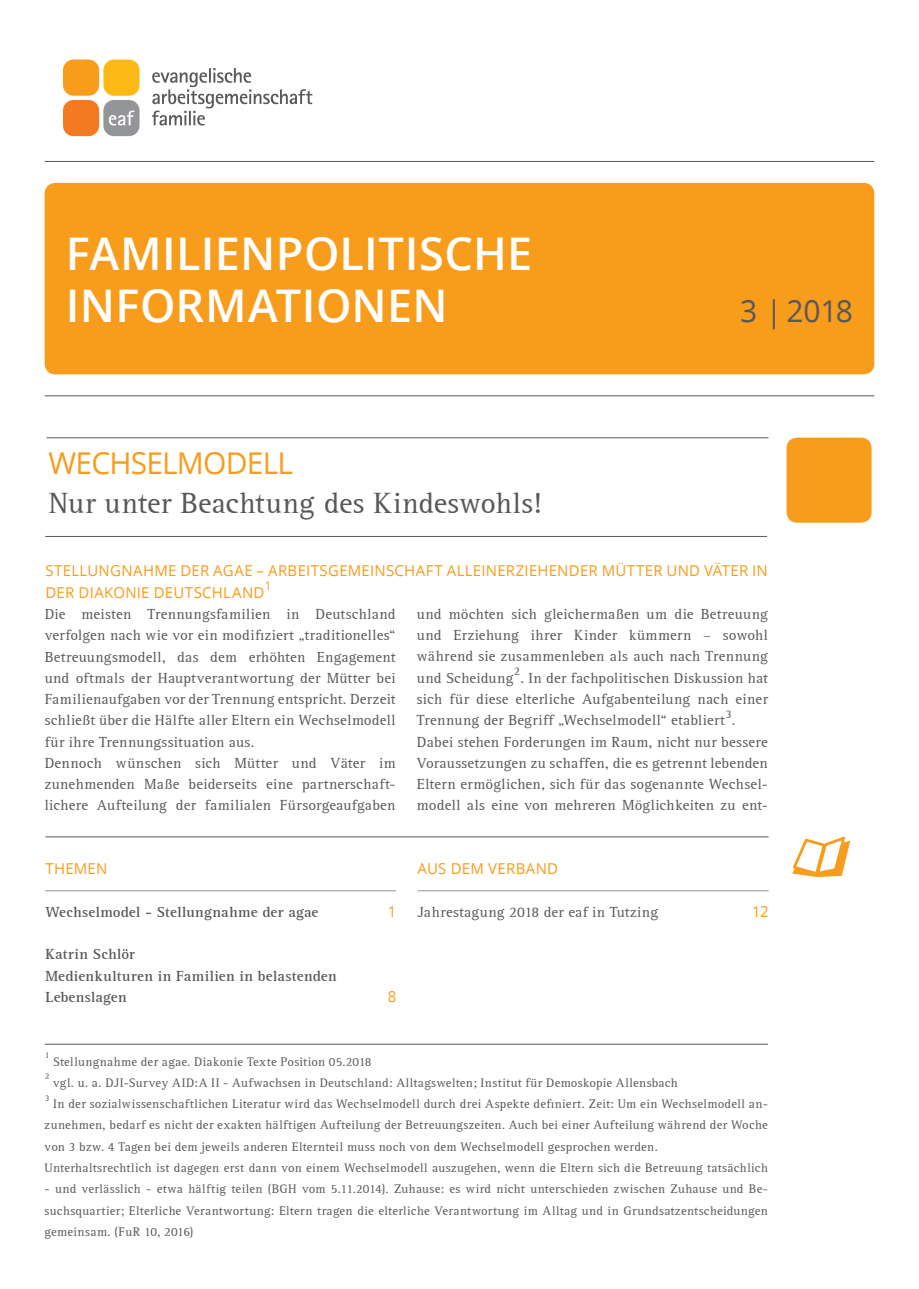
<style>
.page{position:relative;width:919px;height:1289px;background:#fff}
.page>*{position:absolute;margin:0;border:0;box-sizing:border-box;transform-origin:0 0}
.t1{font:600 45px/52.5px "Open Sans";letter-spacing:.01em;color:#fff}
.t2{font:30px "Rotis Serif";letter-spacing:.005em;color:#57585a}
.t3{font:30px "Open Sans";letter-spacing:-.025em;color:#f89c1c}
.t4{font:30px "Open Sans";color:#57585a}
.t5{font:15px/21.3px "Rotis Serif";letter-spacing:.02em;color:#57585a}
.t6{font:15px "Open Sans";letter-spacing:.015em;color:#f89c1c}
.t7{font:700 15px/21.3px "Rotis Serif";letter-spacing:.02em;color:#57585a}
.t8{font:12.75px/21.3px "Rotis Serif";letter-spacing:.03em;color:#57585a}
.t9{font:12px "Rotis Serif";color:#57585a}
.t10{font:12px "Open Sans";color:#f89c1c}
.t11{font:9px "Rotis Serif";color:#57585a}
</style>
<div class="page">
<hr style="left:45px;top:395px;width:829px;height:1px;background:#57585a">
<hr style="left:45px;top:161px;width:829px;height:1px;background:#57585a">
<div style="left:45px;top:183px;width:829px;height:191px;background:#f89c1c;border-radius:11px"></div>
<svg style="left:792px;top:836px;width:58px;height:41px"></svg>
<hr style="left:45px;top:890px;width:351px;height:1px;background:#939598">
<hr style="left:417px;top:890px;width:351px;height:1px;background:#939598">
<div style="left:786px;top:437px;width:85px;height:85px;background:#f89c1c;border-radius:11px"></div>
<hr style="left:47px;top:437px;width:721px;height:1px;background:#57585a">
<hr style="left:45px;top:536px;width:722px;height:1px;background:#57585a">
<hr style="left:45px;top:1043px;width:722px;height:1px;background:#57585a">
<hr style="left:45px;top:836px;width:723px;height:1px;background:#57585a">
<svg style="left:152px;top:68px;width:160px;height:57px"></svg>
<svg style="left:63px;top:59px;width:77px;height:78px"></svg>
<h1 class="t1" style="left:66px;top:228px;width:467px">FAMILIENPOLITISCHE<br>INFORMATIONEN</h1>
<h2 class="t3" style="left:48px;top:447px;width:246px">WECHSELMODELL</h2>
<h2 class="t2" style="left:48px;top:485px;width:494px">Nur unter Beachtung des Kindeswohls!</h2>
<h2 class="t4" style="left:740px;top:295px;width:114px">3 | 2018</h2>
<p class="t6" style="left:45px;top:563px;width:88px">STELLUNGNAHME</p>
<p class="t6" style="left:180px;top:563px;width:170px">DER AGAE – ARBEITSGEME</p>
<p class="t6" style="left:370px;top:563px;width:169px">INSCHAFT ALLEINERZIEHEN</p>
<p class="t6" style="left:568px;top:563px;width:198px">DER MÜTTER UN D VÄTER IN</p>
<p class="t6" style="left:45px;top:584px;width:220px">DER DIAKON IE DEUTSCH LAN D</p>
<p class="t10" style="left:265px;top:579px;width:8px">1</p>
<p class="t5" style="left:45px;top:603px;width:352px">Die meisten Trennungsfamilien in Deutschland verfolgen nach wie vor ein modifiziert „traditionelles“ Betreuungsmodell, das dem erhöhten Engagement und oftmals der Hauptverantwortung der Mütter bei Familienaufgaben vor der Trennung entspricht. Derzeit schließt über die Hälfte aller Eltern ein Wechselmodell für ihre Trennungssituation aus.<br>Dennoch wünschen sich Mütter und Väter im zunehmenden Maße beiderseits eine partnerschaft&shy;lichere Aufteilung der familialen Fürsorgeaufgaben</p>
<p class="t5" style="left:417px;top:603px;width:352px;text-align:justify">und möchten sich gleichermaßen um die Betreuung und Erziehung ihrer Kinder kümmern – sowohl während sie zusammenleben als auch nach Trennung und Scheidung</p>
<p class="t9" style="left:513px;top:664px;width:8px">2</p>
<p class="t5" style="left:417px;top:667px;width:352px;text-align:justify;text-indent:103px">. In der fachpolitischen Diskussion hat sich für diese elterliche Aufgabenteilung nach einer Trennung der Begriff „Wechselmodell“ etabliert</p>
<p class="t9" style="left:725px;top:707px;width:8px">3</p>
<p class="t5" style="left:417px;top:710px;width:352px;text-indent:315px">.<br>Dabei stehen Forderungen im Raum, nicht nur bessere Voraussetzungen zu schaffen, die es getrennt lebenden Eltern ermöglichen, sich für das sogenannte Wechsel&shy;modell als eine von mehreren Möglichkeiten zu ent-</p>
<p class="t6" style="left:45px;top:860px;width:64px">THEMEN</p>
<p class="t7" style="left:45px;top:901px;width:274px">Wechselmodel - Stellungnahme der agae</p>
<p class="t6" style="left:388px;top:903px;width:10px">1</p>
<p class="t7" style="left:45px;top:944px;width:293px">Katrin Schlör<br>Medienkulturen in Familien in belastenden<br>Lebenslagen</p>
<p class="t6" style="left:388px;top:988px;width:10px">8</p>
<p class="t11" style="left:45px;top:1050px;width:6px">1</p>
<p class="t8" style="left:53px;top:1051px;width:320px">Stellungnahme der agae. Diakonie Texte Position 05.2018</p>
<p class="t6" style="left:417px;top:860px;width:142px">AUS DEM VERBAN D</p>
<p class="t5" style="left:417px;top:901px;width:242px">Jahrestagung 2018 der eaf in Tutzing</p>
<p class="t6" style="left:752px;top:903px;width:18px">12</p>
<p class="t11" style="left:45px;top:1071px;width:6px">2</p>
<p class="t8" style="left:53px;top:1072px;width:626px">vgl. u. a. DJI-Survey AID:A II - Aufwachsen in Deutschland: Alltagswelten; Institut für Demoskopie Allensbach</p>
<p class="t11" style="left:45px;top:1092px;width:6px">3</p>
<p class="t8" style="left:45px;top:1093px;width:724px;text-indent:9px">In der sozialwissenschaftlichen Literatur wird das Wechselmodell durch drei Aspekte definiert. Zeit: Um ein Wechselmodell an&shy;zunehmen, bedarf es nicht der exakten hälftigen Aufteilung der Betreuungszeiten. Auch bei einer Aufteilung während der Woche von 3 bzw. 4 Tagen bei dem jeweils anderen Elternteil muss noch von dem Wechselmodell gesprochen werden.<br>Unterhaltsrechtlich ist dagegen erst dann von einem Wechselmodell auszugehen, wenn die Eltern sich die Betreuung tatsächlich</p>
<p class="t8" style="left:45px;top:1178px;width:724px;text-align:justify">- und verlässlich - etwa hälftig teilen (BGH vom 5.11.2014). Zuhause: es wird nicht unterschieden zwischen Zuhause und Be&shy;suchsquartier; Elterliche Verantwortung: Eltern tragen die elterliche Verantwortung im Alltag und in Grundsatzentscheidungen gemeinsam. (FuR 10, 2016)</p>
</div>
